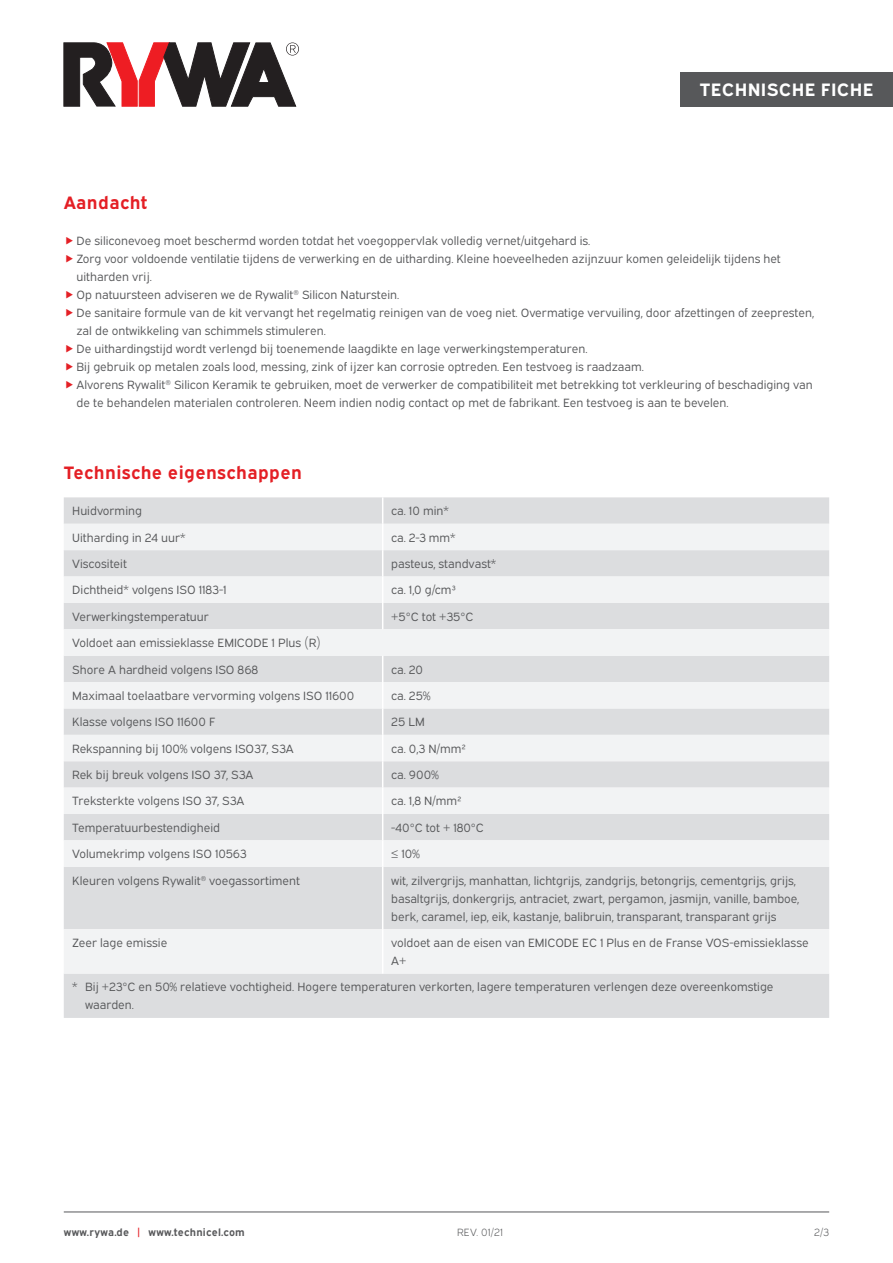
<style>
.page{position:relative;width:893px;height:1263px;background:#fff}
.page>*{position:absolute;margin:0;border:0;box-sizing:border-box;transform-origin:0 0}
.t1{font:700 18px "Expressway Rg";letter-spacing:.02em;color:#e41f25}
.t2{font:700 18px "Expressway Rg";letter-spacing:.02em;color:#fff}
.t3{font:12px/18px "Expressway Bk";color:#57585a}
.t4{font:700 10.5px "Expressway Rg";letter-spacing:.02em;color:#57585a}
.t5{font:10.5px "Expressway Lt";letter-spacing:.02em;color:#57585a}
.s1{color:#e41f25}
</style>
<div class="page">
<div style="left:680px;top:72px;width:213px;height:34px;background:#57585a"></div>
<hr style="left:64px;top:1212px;width:765px;height:1px;background:#57585a">
<svg style="left:64px;top:43px;width:235px;height:63px"></svg>
<div style="left:64px;top:497px;width:765px;height:521px;background:#dcdddf"></div>
<svg style="left:64px;top:524px;width:765px;height:449px;fill:#f2f3f4"></svg>
<svg style="left:382px;top:497px;width:1px;height:132px"></svg>
<svg style="left:382px;top:656px;width:1px;height:211px"></svg>
<hr style="left:382px;top:867px;width:1px;height:62px;background:#fff">
<hr style="left:382px;top:929px;width:1px;height:44px;background:#fff">
<h1 class="t2" style="left:700px;top:76px;width:175px">TECHNISCHE FICHE</h1>
<h1 class="t1" style="left:64px;top:189px;width:85px">Aandacht</h1>
<p class="t3" style="left:77px;top:231px;width:739px">De siliconevoeg moet beschermd worden totdat het voegoppervlak volledig vernet/uitgehard is.<br>Zorg voor voldoende ventilatie tijdens de verwerking en de uitharding. Kleine hoeveelheden azijnzuur komen geleidelijk tijdens het uitharden vrij.<br>Op natuursteen adviseren we de Rywalit<sup>®</sup> Silicon Naturstein.<br>De sanitaire formule van de kit vervangt het regelmatig reinigen van de voeg niet. Overmatige vervuiling, door afzettingen of zeepresten, zal de ontwikkeling van schimmels stimuleren.<br>De uithardingstijd wordt verlengd bij toenemende laagdikte en lage verwerkingstemperaturen.<br>Bij gebruik op metalen zoals lood, messing, zink of ijzer kan corrosie optreden. Een testvoeg is raadzaam.<br>Alvorens Rywalit<sup>®</sup> Silicon Keramik te gebruiken, moet de verwerker de compatibiliteit met betrekking tot verkleuring of beschadiging van de te behandelen materialen controleren. Neem indien nodig contact op met de fabrikant. Een testvoeg is aan te bevelen.</p>
<h1 class="t1" style="left:64px;top:459px;width:240px">Technische eigenschappen</h1>
<p class="t3" style="left:72px;top:501px;width:71px">Huidvorming</p>
<p class="t3" style="left:391px;top:501px;width:59px">ca. 10 min*</p>
<p class="t3" style="left:72px;top:527px;width:115px">Uitharding in 24 uur*</p>
<p class="t3" style="left:391px;top:527px;width:66px">ca. 2-3 mm*</p>
<p class="t3" style="left:72px;top:554px;width:56px">Viscositeit</p>
<p class="t3" style="left:391px;top:554px;width:107px">pasteus, standvast*</p>
<p class="t3" style="left:72px;top:580px;width:156px">Dichtheid* volgens ISO 1183-1</p>
<p class="t3" style="left:391px;top:580px;width:66px">ca. 1,0 g/cm³</p>
<p class="t3" style="left:72px;top:606px;width:138px">Verwerkingstemperatuur</p>
<p class="t3" style="left:391px;top:606px;width:84px">+5°C tot +35°C</p>
<p class="t3" style="left:72px;top:628px;width:250px;line-height:26.4px">Voldoet aan emissieklasse EMICODE 1 Plus (R)<br>Shore A hardheid volgens ISO 868</p>
<p class="t3" style="left:391px;top:659px;width:33px">ca. 20</p>
<p class="t3" style="left:72px;top:685px;width:284px">Maximaal toelaatbare vervorming volgens ISO 11600</p>
<p class="t3" style="left:391px;top:685px;width:41px">ca. 25%</p>
<p class="t3" style="left:72px;top:712px;width:145px">Klasse volgens ISO 11600 F</p>
<p class="t3" style="left:391px;top:712px;width:35px">25 LM</p>
<p class="t3" style="left:72px;top:738px;width:223px">Rekspanning bij 100% volgens ISO37, S3A</p>
<p class="t3" style="left:391px;top:738px;width:76px">ca. 0,3 N/mm²</p>
<p class="t3" style="left:72px;top:765px;width:183px">Rek bij breuk volgens ISO 37, S3A</p>
<p class="t3" style="left:391px;top:765px;width:49px">ca. 900%</p>
<p class="t3" style="left:72px;top:791px;width:174px">Treksterkte volgens ISO 37, S3A</p>
<p class="t3" style="left:391px;top:791px;width:72px">ca. 1,8 N/mm²</p>
<p class="t3" style="left:72px;top:817px;width:149px">Temperatuurbestendigheid</p>
<p class="t3" style="left:391px;top:817px;width:94px">-40°C tot + 180°C</p>
<p class="t3" style="left:72px;top:844px;width:176px">Volumekrimp volgens ISO 10563</p>
<p class="t3" style="left:391px;top:844px;width:30px">≤ 10%</p>
<p class="t3" style="left:72px;top:870px;width:229px">Kleuren volgens Rywalit<sup>®</sup> voegassortiment</p>
<p class="t3" style="left:391px;top:870px;width:410px">wit, zilvergrijs, manhattan, lichtgrijs, zandgrijs, betongrijs, cementgrijs, grijs, basaltgrijs, donkergrijs, antraciet, zwart, pergamon, jasmijn, vanille, bamboe, berk, caramel, iep, eik, kastanje, balibruin, transparant, transparant grijs</p>
<p class="t3" style="left:72px;top:932px;width:97px">Zeer lage emissie</p>
<p class="t3" style="left:391px;top:932px;width:419px">voldoet aan de eisen van EMICODE EC 1 Plus en de Franse VOS-emissieklasse<br>A+</p>
<p class="t3" style="left:85px;top:977px;width:690px;text-indent:-13px">* Bij +23°C en 50% relatieve vochtigheid. Hogere temperaturen verkorten, lagere temperaturen verlengen deze overeenkomstige waarden.</p>
<p class="t4" style="left:64px;top:1223px;width:183px">www.rywa.de <span class="s1">|</span> www.technicel.com</p>
<p class="t5" style="left:457px;top:1224px;width:47px">REV. 01/21</p>
<p class="t5" style="left:814px;top:1224px;width:16px">2/3</p>
</div>
